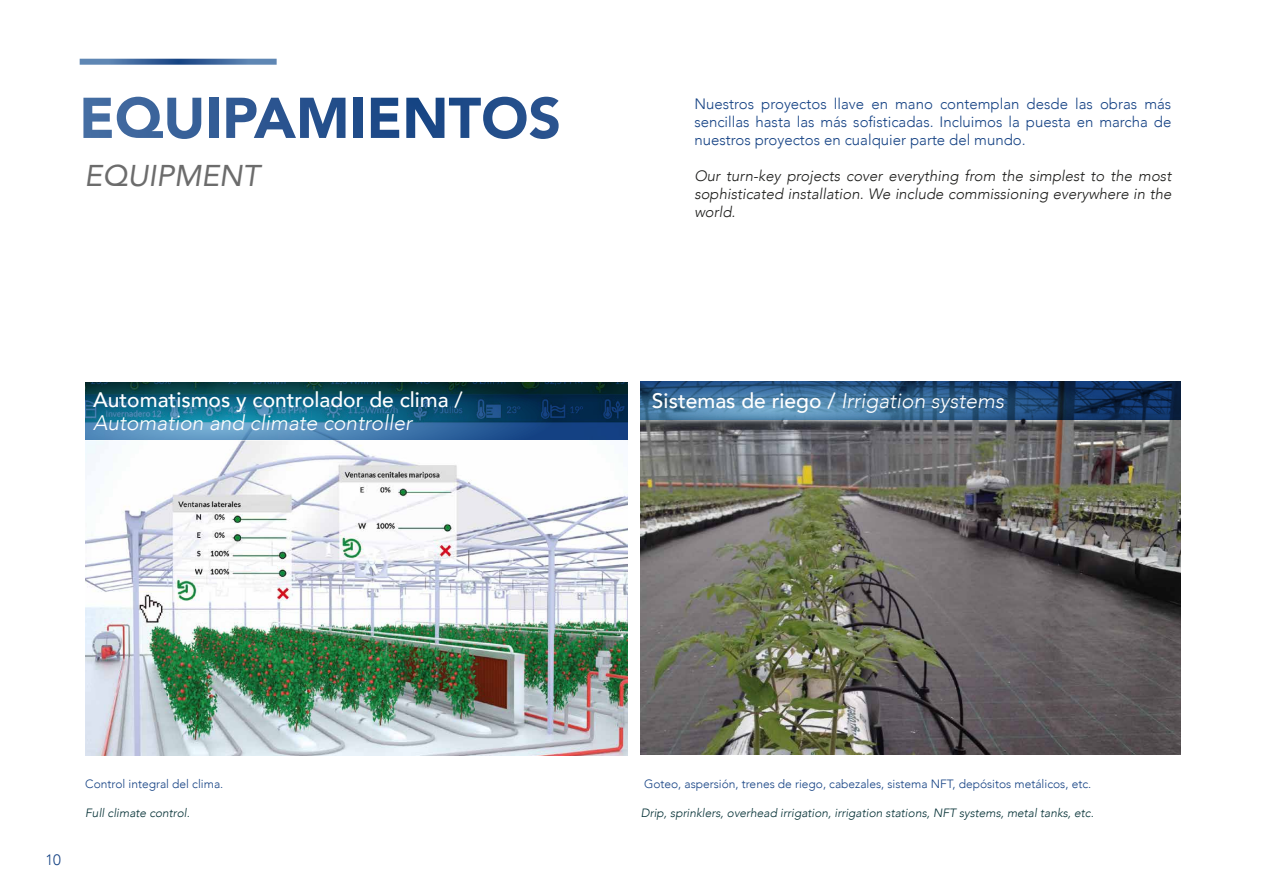
<style>
.page{position:relative;width:1263px;height:893px;background:#fff}
.page>*{position:absolute;margin:0;border:0;box-sizing:border-box;transform-origin:0 0}
.t1{font:italic 30px "Avenir";color:#6c6c6c}
.t2{font:italic 300 21px "Avenir";color:#fff}
.t3{font:500 21px "Avenir";color:#fff}
.t4{font:300 15px/18px "Avenir";color:#154284;text-align:justify}
.t5{font:italic 300 15px/18px "Avenir";color:#1d1d1b;text-align:justify}
.t6{font:italic 300 12px "Avenir";color:#032f34}
.t7{font:300 12px "Avenir";color:#154284}
.s1{font-weight:500;font-style:normal}
</style>
<div class="page">
<img style="left:85px;top:440px;width:543px;height:315px">
<img style="left:640px;top:420px;width:540px;height:335px">
<svg style="left:640px;top:381px;width:540px;height:39px;background:#2e5a85"></svg>
<svg style="left:85px;top:382px;width:543px;height:58px;background:#1d5a7c"></svg>
<svg style="left:83px;top:97px;width:118px;height:42px"></svg>
<div style="left:209px;top:98px;width:9px;height:40px;background:#335d96"></div>
<svg style="left:226px;top:98px;width:119px;height:40px"></svg>
<div style="left:354px;top:98px;width:8px;height:40px;background:#1f4b88"></div>
<svg style="left:371px;top:98px;width:28px;height:40px"></svg>
<svg style="left:406px;top:97px;width:153px;height:42px"></svg>
<svg style="left:80px;top:59px;width:197px;height:6px"></svg>
<h1 class="t1" style="left:85px;top:157px;width:177px">EQUIPMENT</h1>
<p class="t4" style="left:694px;top:95px;width:479px">Nuestros proyectos llave en mano contemplan desde las obras más sencillas hasta las más sofisticadas. Incluimos la puesta en marcha de nuestros proyectos en cualquier parte del mundo.</p>
<p class="t5" style="left:694px;top:167px;width:479px">Our turn-key projects cover everything from the simplest to the most sophisticated installation. We include commissioning everywhere in the world.</p>
<h2 class="t3" style="left:93px;top:382px;width:371px">Automatismos y controlador de clima /</h2>
<h2 class="t2" style="left:652px;top:388px;width:354px"><span class="s1">Sistemas de riego /</span> Irrigation systems</h2>
<h2 class="t2" style="left:93px;top:410px;width:321px">Automation and climate controller</h2>
<p class="t4" style="left:46px;top:851px;width:17px">10</p>
<p class="t7" style="left:85px;top:777px;width:140px">Control integral del clima.</p>
<p class="t6" style="left:85px;top:806px;width:106px">Full climate control.</p>
<p class="t7" style="left:644px;top:777px;width:449px">Goteo, aspersión, trenes de riego, cabezales, sistema NFT, depósitos metálicos, etc.</p>
<p class="t6" style="left:641px;top:805px;width:454px">Drip, sprinklers, overhead irrigation, irrigation stations, NFT systems, metal tanks, etc.</p>
</div>
